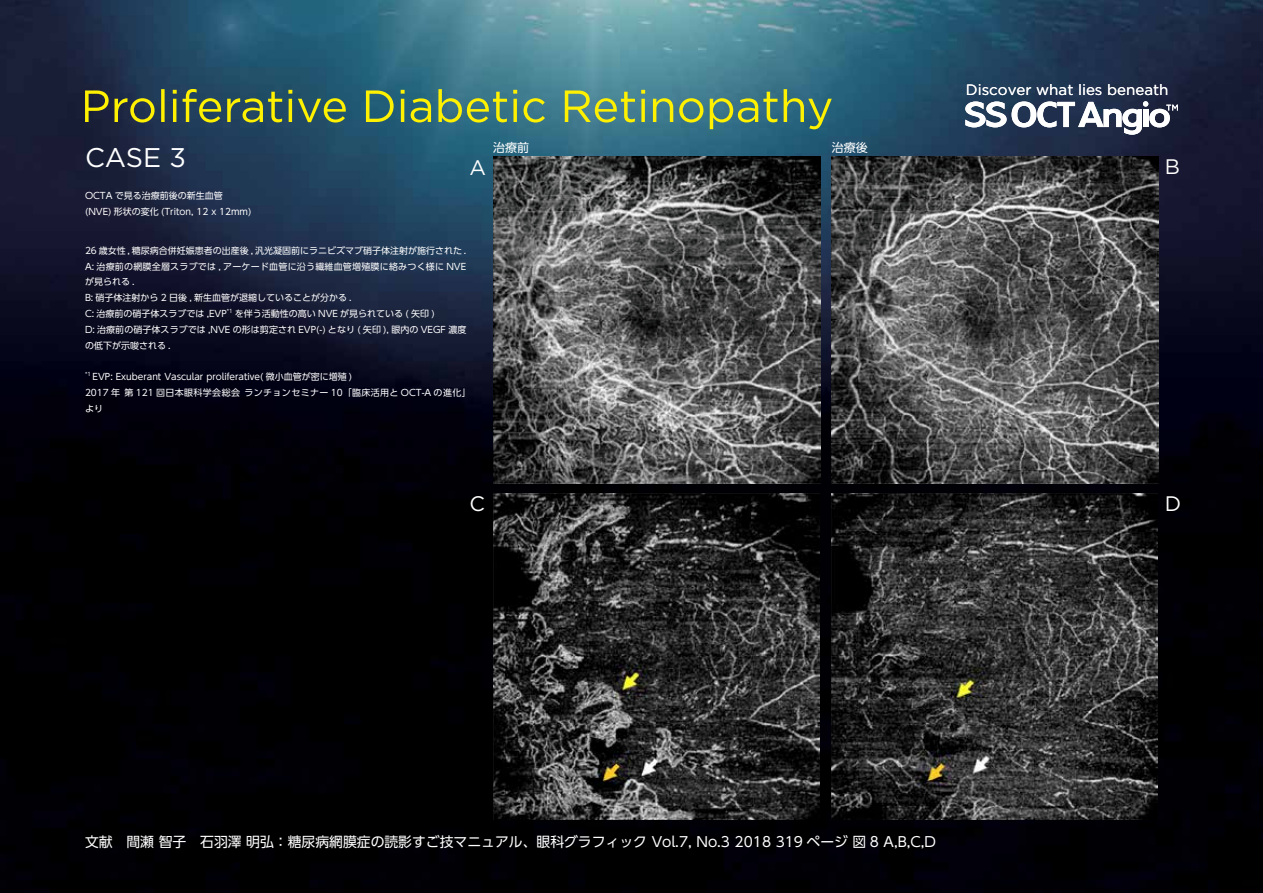
<style>
.page{position:relative;width:1263px;height:893px;background:#fff}
.page>*{position:absolute;margin:0;border:0;box-sizing:border-box;transform-origin:0 0}
.t1{font:27px "Gotham";color:#fff}
.t2{font:21px "Gotham";color:#fff}
.t3{font:15px "Gotham";color:#fff}
.t4{font:13.8px "UD Shin Go Pro";color:#fff}
.t5{font:12px "UD Shin Go Pro";color:#fff}
.t6{font:9px/15.8px "UD Shin Go Pro";color:#fff}
.t7{font:5.25px "UD Shin Go Pro";color:#fff}
</style>
<div class="page">
<img style="left:1px;top:0;width:1262px;height:893px">
<svg style="left:965px;top:101px;width:213px;height:34px"></svg>
<svg style="left:85px;top:89px;width:747px;height:40px;background:#577c5f"></svg>
<img style="left:493px;top:156px;width:328px;height:328px">
<img style="left:831px;top:156px;width:328px;height:328px">
<img style="left:493px;top:493px;width:327px;height:327px">
<img style="left:831px;top:493px;width:327px;height:327px">
<img style="left:0;top:0;width:1px;height:893px">
<h1 class="t1" style="left:85px;top:141px;width:102px">CASE 3</h1>
<h2 class="t2" style="left:469px;top:154px;width:18px">A</h2>
<p class="t6" style="left:85px;top:188px;width:168px">OCTA で見る治療前後の新生血管(NVE) 形状の変化 (Triton, 12 x 12mm)</p>
<p class="t6" style="left:85px;top:242px;width:383px">26 歳女性 , 糖尿病合併妊娠患者の出産後 , 汎光凝固前にラニビズマブ硝子体注射が施行された .<br>A: 治療前の網膜全層スラブでは , アーケード血管に沿う繊維血管増殖膜に絡みつく様に NVEが見られる .<br>B: 硝子体注射から 2 日後 , 新生血管が退縮していることが分かる .<br>C: 治療前の硝子体スラブでは ,EVP</p>
<p class="t7" style="left:227px;top:306px;width:7px">*1</p>
<p class="t6" style="left:85px;top:305px;width:383px;text-indent:150px">を伴う活動性の高い NVE が見られている ( 矢印 )<br>D: 治療前の硝子体スラブでは ,NVE の形は剪定され EVP(-) となり ( 矢印 ), 眼内の VEGF 濃度の低下が示唆される .</p>
<p class="t7" style="left:85px;top:369px;width:7px">*1</p>
<p class="t6" style="left:85px;top:368px;width:387px;text-indent:8px">EVP: Exuberant Vascular proliferative( 微小血管が密に増殖 )<br>2017 年 第 121 回日本眼科学会総会 ランチョンセミナー 10「臨床活用と OCT-A の進化」より</p>
<h3 class="t5" style="left:493px;top:138px;width:37px">治療前</h3>
<h3 class="t5" style="left:832px;top:138px;width:37px">治療後</h3>
<h3 class="t3" style="left:966px;top:80px;width:204px">Discover what lies beneath</h3>
<h2 class="t2" style="left:1165px;top:153px;width:17px">B</h2>
<h2 class="t2" style="left:469px;top:490px;width:17px">C</h2>
<h2 class="t2" style="left:1165px;top:490px;width:18px">D</h2>
<h3 class="t4" style="left:85px;top:830px;width:852px">文献　間瀬 智子　石羽澤 明弘：糖尿病網膜症の読影すご技マニュアル、眼科グラフィック Vol.7, No.3 2018 319 ページ 図 8 A,B,C,D</h3>
</div>
